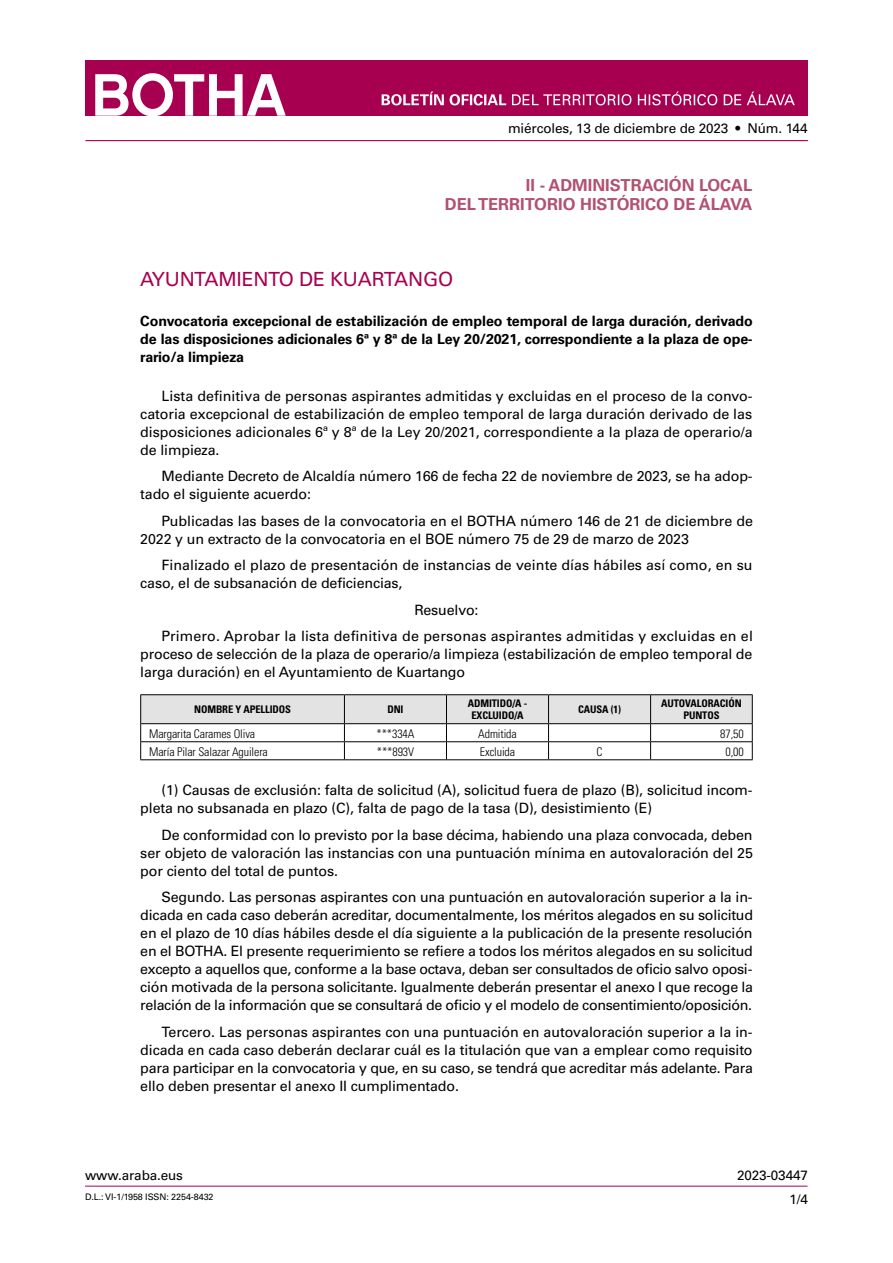
<style>
.page{position:relative;width:893px;height:1263px;background:#fff}
.page>*{position:absolute;margin:0;border:0;box-sizing:border-box;transform-origin:0 0}
._1_1_ANUNCIANTE_un_n{font:19.5px "Univers LT Std";letter-spacing:-.01em;color:#a80050}
._0_SECCION_II{font:700 16.5px/19.8px "Univers LT Std";color:#b25170;text-align:right}
._4_2_ROMAN_CENTRADO{font:14.25px/18px "Univers LT Std";letter-spacing:-.01em;color:#000;text-align:justify}
._2_SUMARIO{font:700 14.25px/18px "Univers LT Std";letter-spacing:-.01em;color:#000;text-align:justify}
.t1{font:13.5px "Univers LT Std";letter-spacing:-.01em;color:#000}
.CUERPO_TABLA_8_IZDA{font:300 condensed 12px "Univers LT Std";letter-spacing:-.01em;color:#000}
.CUERPO_TABLA_8_DCHA{font:300 condensed 12px "Univers LT Std";color:#000}
.CABECERA_TABLA_7_CEN{font:700 condensed 10.5px/12px "Univers LT Std";letter-spacing:-.01em;color:#000;text-align:center}
.t2{font:9px "Univers LT Std";letter-spacing:-.01em;color:#000}
</style>
<div class="page">
<hr style="left:85px;top:1186px;width:722px;height:1px;background:#a80050">
<div style="left:85px;top:60px;width:723px;height:55px;background:#a80050"></div>
<svg style="left:95px;top:73px;width:191px;height:43px"></svg>
<hr style="left:85px;top:140px;width:723px;height:1px;background:#a80050">
<svg style="left:382px;top:92px;width:413px;height:13px"></svg>
<hr style="left:140px;top:694px;width:204px;height:1px;background:#000">
<hr style="left:344px;top:694px;width:102px;height:1px;background:#000">
<hr style="left:446px;top:694px;width:103px;height:1px;background:#000">
<hr style="left:549px;top:694px;width:102px;height:1px;background:#000">
<hr style="left:651px;top:694px;width:102px;height:1px;background:#000">
<svg style="left:140px;top:695px;width:613px;height:64px"></svg>
<hr style="left:140px;top:759px;width:204px;height:1px;background:#000">
<hr style="left:344px;top:759px;width:102px;height:1px;background:#000">
<hr style="left:446px;top:759px;width:103px;height:1px;background:#000">
<hr style="left:549px;top:759px;width:102px;height:1px;background:#000">
<hr style="left:651px;top:759px;width:102px;height:1px;background:#000">
<p class="t1" style="left:508px;top:121px;width:301px">miércoles, 13 de diciembre de 2023 • Núm. 144</p>
<p class="_0_SECCION_II" style="left:445px;top:175px;width:309px">II - ADMINISTRACIÓN LOCAL<br>DEL TERRITORIO HISTÓRICO DE ÁLAVA</p>
<p class="_1_1_ANUNCIANTE_un_n" style="left:140px;top:268px;width:314px">AYUNTAMIENTO DE KUARTANGO</p>
<p class="_2_SUMARIO" style="left:140px;top:312px;width:614px">Convocatoria excepcional de estabilización de empleo temporal de larga duración, derivado de las disposiciones adicionales 6ª y 8ª de la Ley 20/2021, correspondiente a la plaza de ope&shy;rario/a limpieza</p>
<p class="_4_2_ROMAN_CENTRADO" style="left:140px;top:387px;width:614px;text-indent:21px">Lista definitiva de personas aspirantes admitidas y excluidas en el proceso de la convo&shy;catoria excepcional de estabilización de empleo temporal de larga duración derivado de las disposiciones adicionales 6ª y 8ª de la Ley 20/2021, correspondiente a la plaza de operario/a de limpieza.</p>
<p class="_4_2_ROMAN_CENTRADO" style="left:140px;top:467px;width:614px;text-indent:21px">Mediante Decreto de Alcaldía número 166 de fecha 22 de noviembre de 2023, se ha adop&shy;tado el siguiente acuerdo:</p>
<p class="_4_2_ROMAN_CENTRADO" style="left:140px;top:512px;width:614px;text-indent:21px">Publicadas las bases de la convocatoria en el BOTHA número 146 de 21 de diciembre de<br>2022 y un extracto de la convocatoria en el BOE número 75 de 29 de marzo de 2023</p>
<p class="_4_2_ROMAN_CENTRADO" style="left:140px;top:556px;width:614px;text-indent:21px">Finalizado el plazo de presentación de instancias de veinte días hábiles así como, en su caso, el de subsanación de deficiencias,</p>
<p class="_4_2_ROMAN_CENTRADO" style="left:414px;top:601px;width:66px">Resuelvo:</p>
<p class="_4_2_ROMAN_CENTRADO" style="left:140px;top:627px;width:614px;text-indent:21px">Primero. Aprobar la lista definitiva de personas aspirantes admitidas y excluidas en el proceso de selección de la plaza de operario/a limpieza (estabilización de empleo temporal de larga duración) en el Ayuntamiento de Kuartango</p>
<p class="CABECERA_TABLA_7_CEN" style="left:194px;top:704px;width:98px">NOMBRE Y APELLIDOS</p>
<p class="CABECERA_TABLA_7_CEN" style="left:387px;top:704px;width:18px">DNI</p>
<p class="CABECERA_TABLA_7_CEN" style="left:468px;top:698px;width:61px">ADMITIDO/A -<br>EXCLUIDO/A</p>
<p class="CABECERA_TABLA_7_CEN" style="left:578px;top:704px;width:44px">CAUSA (1)</p>
<p class="CABECERA_TABLA_7_CEN" style="left:661px;top:698px;width:82px">AUTOVALORACIÓN<br>PUNTOS</p>
<p class="CUERPO_TABLA_8_IZDA" style="left:149px;top:726px;width:107px">Margarita Carames Oliva</p>
<p class="CUERPO_TABLA_8_IZDA" style="left:376px;top:726px;width:39px">***334A</p>
<p class="CUERPO_TABLA_8_IZDA" style="left:478px;top:726px;width:40px">Admitida</p>
<p class="CUERPO_TABLA_8_DCHA" style="left:720px;top:726px;width:25px">87,50</p>
<p class="CUERPO_TABLA_8_IZDA" style="left:149px;top:744px;width:120px">María Pilar Salazar Aguilera</p>
<p class="CUERPO_TABLA_8_IZDA" style="left:377px;top:744px;width:39px">***893V</p>
<p class="CUERPO_TABLA_8_IZDA" style="left:480px;top:744px;width:37px">Excluida</p>
<p class="CUERPO_TABLA_8_IZDA" style="left:597px;top:744px;width:7px">C</p>
<p class="CUERPO_TABLA_8_DCHA" style="left:725px;top:744px;width:20px">0,00</p>
<p class="_4_2_ROMAN_CENTRADO" style="left:140px;top:781px;width:614px;text-indent:21px">(1) Causas de exclusión: falta de solicitud (A), solicitud fuera de plazo (B), solicitud incom&shy;pleta no subsanada en plazo (C), falta de pago de la tasa (D), desistimiento (E)</p>
<p class="_4_2_ROMAN_CENTRADO" style="left:140px;top:826px;width:614px;text-indent:21px">De conformidad con lo previsto por la base décima, habiendo una plaza convocada, deben ser objeto de valoración las instancias con una puntuación mínima en autovaloración del 25 por ciento del total de puntos.</p>
<p class="_4_2_ROMAN_CENTRADO" style="left:140px;top:888px;width:614px;text-indent:21px">Segundo. Las personas aspirantes con una puntuación en autovaloración superior a la in&shy;dicada en cada caso deberán acreditar, documentalmente, los méritos alegados en su solicitud en el plazo de 10 días hábiles desde el día siguiente a la publicación de la presente resolución en el BOTHA. El presente requerimiento se refiere a todos los méritos alegados en su solicitud excepto a aquellos que, conforme a la base octava, deban ser consultados de oficio salvo oposi&shy;ción motivada de la persona solicitante. Igualmente deberán presentar el anexo I que recoge la relación de la información que se consultará de oficio y el modelo de consentimiento/oposición.</p>
<p class="_4_2_ROMAN_CENTRADO" style="left:140px;top:1023px;width:614px;text-indent:21px">Tercero. Las personas aspirantes con una puntuación en autovaloración superior a la in&shy;dicada en cada caso deberán declarar cuál es la titulación que van a emplear como requisito para participar en la convocatoria y que, en su caso, se tendrá que acreditar más adelante. Para ello deben presentar el anexo II cumplimentado.</p>
<p class="t1" style="left:85px;top:1167px;width:99px">www.araba.eus</p>
<p class="t2" style="left:85px;top:1192px;width:130px">D.L.: VI-1/1958 ISSN: 2254-8432</p>
<p class="t1" style="left:737px;top:1167px;width:72px">2023-03447</p>
<p class="t1" style="left:789px;top:1191px;width:20px">1/4</p>
</div>
